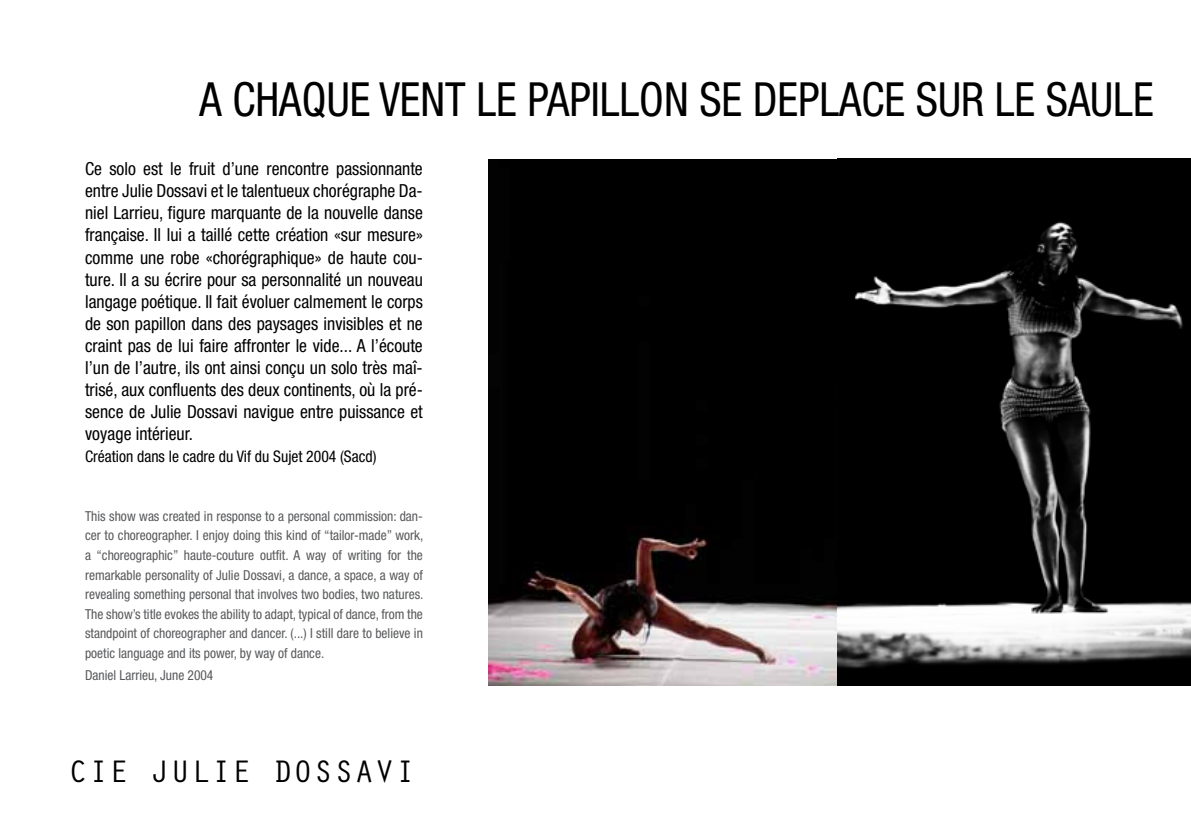
<style>
.page{position:relative;width:1191px;height:840px;background:#fff}
.page>*{position:absolute;margin:0;border:0;box-sizing:border-box;transform-origin:0 0}
.t1{font:condensed 47px "Helvetica Neue";color:#000;scale:.94 1}
.t2{font:32.2px "Orator Std";color:#000;scale:1.06 1}
.t3{font:condensed 18px/22px "Helvetica Neue";color:#000;text-align:justify}
.t4{font:condensed 16px "Helvetica Neue";color:#000}
.t5{font:condensed 13.8px/19.6px "Helvetica Neue";color:#58595b;text-align:justify}
</style>
<div class="page">
<img style="left:489px;top:159px;width:702px;height:526px">
<h1 class="t1" style="left:199px;top:72px;width:1016px">A CHAQUE VENT LE PAPILLON SE DEPLACE SUR LE SAULE</h1>
<p class="t3" style="left:85px;top:158px;width:339px">Ce solo est le fruit d’une rencontre passionnante entre Julie Dossavi et le talentueux chorégraphe Da&shy;niel Larrieu, figure marquante de la nouvelle danse française. Il lui a taillé cette création «sur mesure» comme une robe «chorégraphique» de haute cou&shy;ture. Il a su écrire pour sa personnalité un nouveau langage poétique. Il fait évoluer calmement le corps de son papillon dans des paysages invisibles et ne craint pas de lui faire affronter le vide... A l’écoute l’un de l’autre, ils ont ainsi conçu un solo très maî&shy;trisé, aux confluents des deux continents, où la pré&shy;sence de Julie Dossavi navigue entre puissance et voyage intérieur.</p>
<p class="t4" style="left:85px;top:446px;width:293px">Création dans le cadre du Vif du Sujet 2004 (Sacd)</p>
<p class="t5" style="left:85px;top:505px;width:340px">This show was created in response to a personal commission: dan&shy;cer to choreographer. I enjoy doing this kind of “tailor-made” work, a “choreographic” haute-couture outfit. A way of writing for the remarkable personality of Julie Dossavi, a dance, a space, a way of revealing something personal that involves two bodies, two natures.<br>The show’s title evokes the ability to adapt, typical of dance, from the standpoint of choreographer and dancer. (...) I still dare to believe in poetic language and its power, by way of dance.</p>
<p class="t5" style="left:85px;top:665px;width:130px">Daniel Larrieu, June 2004</p>
<h2 class="t2" style="left:68px;top:748px;width:329px">CIE JULIE DOSSAVI</h2>
</div>
